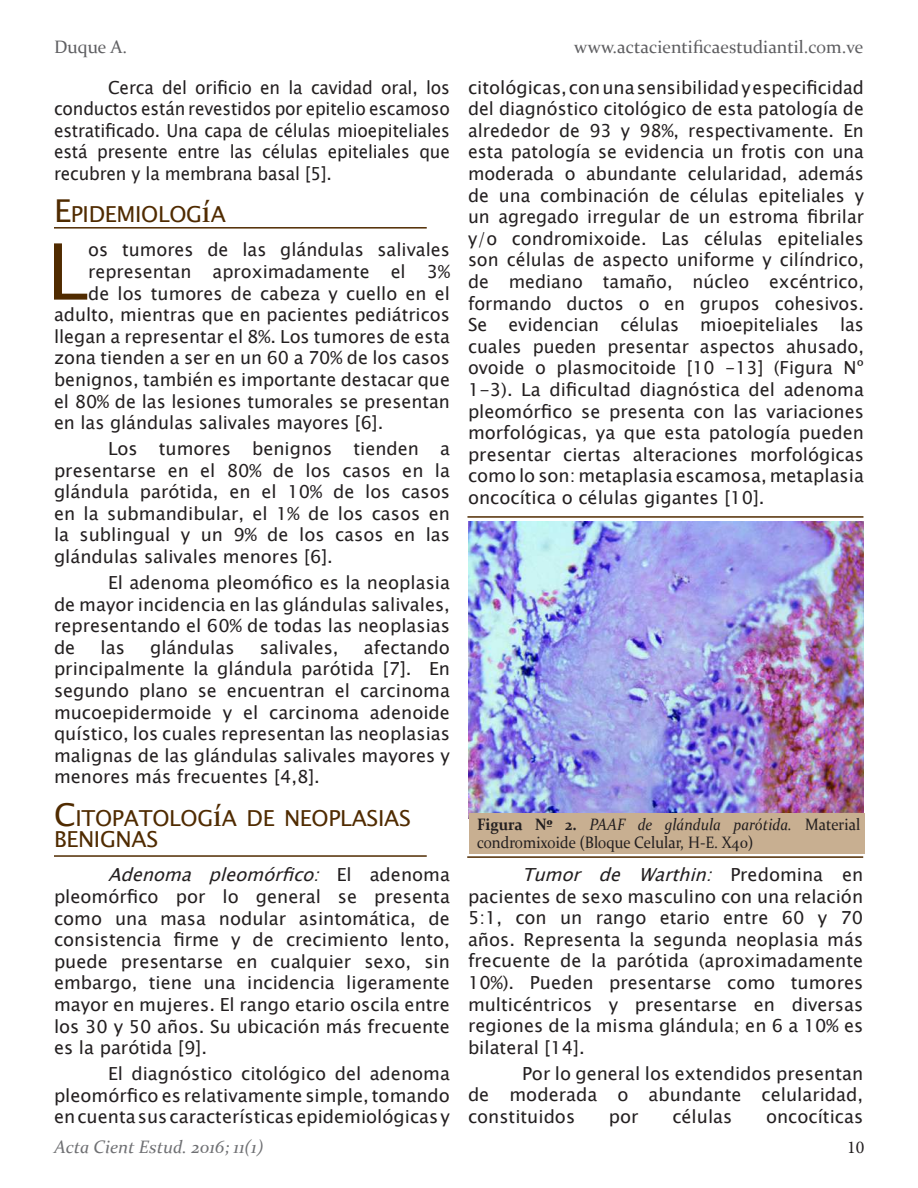
<style>
.page{position:relative;width:918px;height:1188px;background:#fff}
.page>*{position:absolute;margin:0;border:0;box-sizing:border-box;transform-origin:0 0}
.t1{font:77.85px "Lucida Sans Unicode";color:#502b00}
.t2{font:22.05px/21.6px "Lucida Sans Unicode";letter-spacing:-.015em;color:#502b00}
.t3{font:18px/21.6px "Lucida Sans Unicode";color:#231f20;text-align:justify}
.t4{font:18px/21.6px "Lucida Sans Unicode";color:#231f20;text-align:justify;scale:.95 1}
.t5{font:18px "Constantia";color:#5f5f62}
.t6{font:italic 18px "Constantia";color:#6f7073}
.t7{font:18px "Minion Pro";color:#231f20}
.t8{font:16.5px/18px "Constantia";color:#231f20;scale:.92 1}
.s1{font-size:31.5px}
.s2{font-family:"Constantia";font-size:31.5px}
.s3{font-style:italic}
.s4{font-weight:700}
</style>
<div class="page">
<img style="left:468px;top:521px;width:396px;height:298px">
<hr style="left:54px;top:855px;width:373px;height:2px;background:#502b00">
<hr style="left:54px;top:227px;width:373px;height:2px;background:#502b00">
<div style="left:469px;top:814px;width:396px;height:40px;background:#c8af91"></div>
<hr style="left:467px;top:516px;width:396px;height:2px;background:#502b00">
<hr style="left:467px;top:856px;width:396px;height:2px;background:#502b00">
<p class="t5" style="left:54px;top:34px;width:75px">Duque A.</p>
<p class="t4" style="left:54px;top:76px;width:418px;text-indent:54px">Cerca del orificio en la cavidad oral, los conductos están revestidos por epitelio escamoso estratificado. Una capa de células mioepiteliales está presente entre las células epiteliales que recubren y la membrana basal [5].</p>
<p class="t2" style="left:54px;top:204px;width:173px"><span class="s1">E</span>PIDEMIOLOG<span class="s2">í</span>A</p>
<h1 class="t1" style="left:47px;top:210px;width:43px">L</h1>
<p class="t3" style="left:88px;top:239px;width:363px">os tumores de las glándulas salivales</p>
<p class="t3" style="left:88px;top:261px;width:363px">representan aproximadamente el 3%</p>
<p class="t3" style="left:88px;top:282px;width:363px">de los tumores de cabeza y cuello en el</p>
<p class="t3" style="left:54px;top:304px;width:397px">adulto, mientras que en pacientes pediátricos</p>
<p class="t3" style="left:54px;top:326px;width:397px">llegan a representar el 8%. Los tumores de esta</p>
<p class="t3" style="left:54px;top:347px;width:397px">zona tienden a ser en un 60 a 70% de los casos</p>
<p class="t3" style="left:54px;top:369px;width:397px">benignos, también es importante destacar que</p>
<p class="t3" style="left:54px;top:390px;width:397px">el 80% de las lesiones tumorales se presentan</p>
<p class="t3" style="left:54px;top:412px;width:331px">en las glándulas salivales mayores [6].</p>
<p class="t3" style="left:54px;top:438px;width:398px;text-indent:54px">Los tumores benignos tienden a presentarse en el 80% de los casos en la glándula parótida, en el 10% de los casos en la submandibular, el 1% de los casos en la sublingual y un 9% de los casos en las glándulas salivales menores [6].</p>
<p class="t3" style="left:54px;top:572px;width:397px;text-indent:54px">El adenoma pleomófico es la neoplasia de mayor incidencia en las glándulas salivales, representando el 60% de todas las neoplasias de</p>
<p class="t3" style="left:54px;top:637px;width:397px;text-indent:310px">afectando principalmente la glándula parótida [7]. En segundo plano se encuentran el carcinoma mucoepidermoide y el carcinoma adenoide quístico, los cuales representan las neoplasias malignas de las glándulas salivales mayores y menores más frecuentes [4,8].</p>
<p class="t2" style="left:54px;top:807px;width:359px"><span class="s1">C</span>ITOPATOLOG<span class="s2">í</span>A DE NEOPLASIAS<br>BENIGNAS</p>
<p class="t3" style="left:54px;top:864px;width:398px;text-indent:54px"><span class="s3">Adenoma pleomórfico:</span> E l a d e n o m a pleomórfico por lo general se presenta como una masa nodular asintomática, de consistencia firme y de crecimiento lento, puede presentarse en cualquier sexo, sin embargo, tiene una incidencia ligeramente mayor en mujeres. El rango etario oscila entre los 30 y 50 años. Su ubicación más frecuente es la parótida [9].</p>
<p class="t3" style="left:54px;top:1063px;width:397px;text-indent:54px">El diagnóstico citológico del adenoma pleomórfico es relativamente simple, tomando en cuenta sus características epidemiológicas y</p>
<p class="t3" style="left:101px;top:637px;width:26px">las</p>
<p class="t3" style="left:150px;top:637px;width:86px">glándulas</p>
<p class="t3" style="left:260px;top:637px;width:80px">salivales,</p>
<p class="t5" style="left:574px;top:34px;width:291px">www.actacientificaestudiantil.com.ve</p>
<p class="t3" style="left:468px;top:76px;width:397px">citológicas, con una sensibilidad y especificidad del diagnóstico citológico de esta patología de alrededor de 93 y 98%, respectivamente. En esta patología se evidencia un frotis con una moderada o abundante celularidad, además de una combinación de células epiteliales y un agregado irregular de un estroma fibrilar y/o condromixoide. Las células epiteliales son células de aspecto uniforme y cilíndrico, de mediano tamaño, núcleo excéntrico, formando ductos o en grupos cohesivos.<br>Se evidencian células mioepiteliales las cuales pueden presentar aspectos ahusado, ovoide o plasmocitoide [10 -13] (Figura Nº 1-3). La dificultad diagnóstica del adenoma pleomórfico se presenta con las variaciones morfológicas, ya que esta patología pueden presentar ciertas alteraciones morfológicas como lo son: metaplasia escamosa, metaplasia oncocítica o células gigantes [10].</p>
<p class="t8" style="left:477px;top:815px;width:418px"><span class="s4">Figura Nº 2.</span> <span class="s3">PAAF de glándula parótida.</span> Material condromixoide (Bloque Celular, H-E. X40)</p>
<p class="t3" style="left:468px;top:864px;width:397px;text-indent:54px"><span class="s3">Tumor de Warthin:</span> P re d o m i n a e n pacientes de sexo masculino con una relación 5:1, con un rango etario entre 60 y 70 años. Representa la segunda neoplasia más frecuente de la parótida (aproximadamente 10%). Pueden presentarse como tumores multicéntricos y presentarse en diversas regiones de la misma glándula; en 6 a 10% es bilateral [14].</p>
<p class="t3" style="left:468px;top:1063px;width:397px;text-indent:54px">Por lo general los extendidos presentan de moderada o abundante celularidad, constituidos</p>
<p class="t3" style="left:609px;top:1106px;width:31px">por</p>
<p class="t3" style="left:672px;top:1106px;width:61px">células</p>
<p class="t3" style="left:766px;top:1106px;width:99px">oncocíticas</p>
<p class="t6" style="left:54px;top:1135px;width:211px">Acta Cient Estud. 2016; 11(1)</p>
<p class="t7" style="left:847px;top:1135px;width:19px">10</p>
</div>
